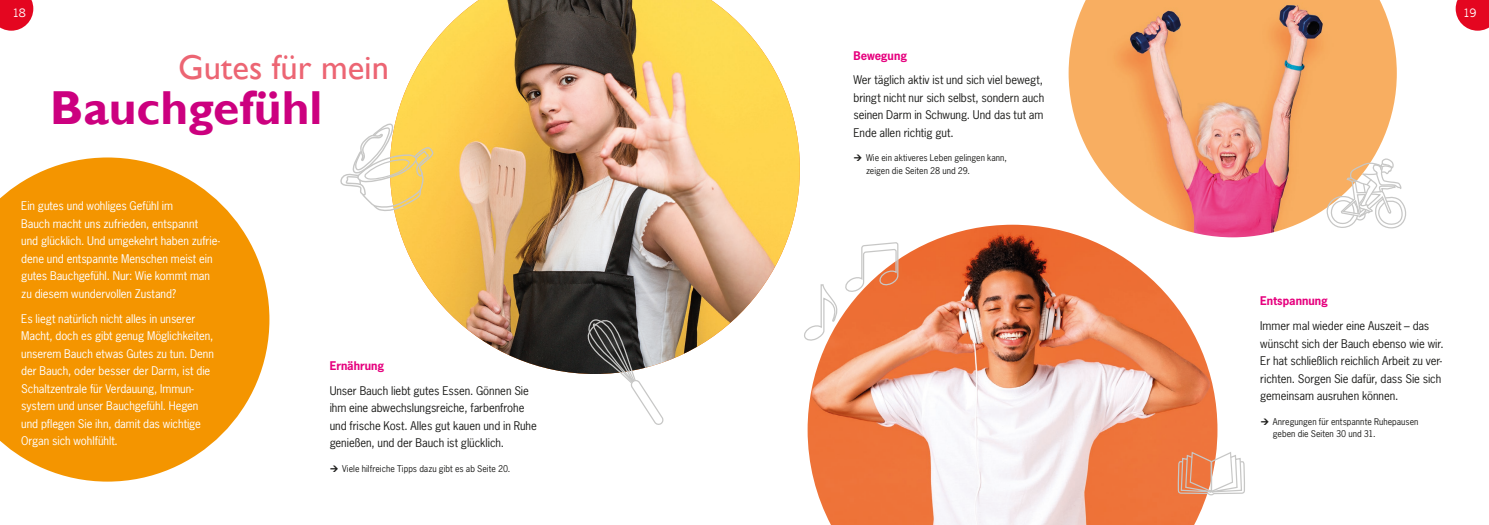
<style>
.page{position:relative;width:1489px;height:525px;background:#fff}
.page>*{position:absolute;margin:0;border:0;box-sizing:border-box;transform-origin:0 0}
.t1{font:700 47.62px "Gill Sans";color:#cc007f}
.t2{font:34.5px "Gill Sans";color:#ec6573}
.t3{font:11.25px/17.5px "News Gothic";letter-spacing:-.005em;color:#fff}
.t4{font:11.25px/17.5px "News Gothic";letter-spacing:-.005em;color:#1d1d1b}
.t5{font:700 11.25px "News Gothic";color:#e6007e}
.t6{font:11.25px "News Gothic";color:#fff}
.t7{font:8.75px/12.5px "News Gothic";letter-spacing:.005em;color:#1d1d1b}
</style>
<div class="page">
<img style="left:394px;top:0;width:405px;height:374px">
<img style="left:807px;top:224px;width:410px;height:300px">
<img style="left:1068px;top:0;width:328px;height:237px">
<svg style="left:804px;top:241px;width:95px;height:101px"></svg>
<svg style="left:1326px;top:158px;width:81px;height:73px"></svg>
<svg style="left:585px;top:316px;width:79px;height:109px"></svg>
<svg style="left:340px;top:122px;width:93px;height:90px"></svg>
<svg style="left:0;top:157px;width:269px;height:324px;fill:#f49500"></svg>
<svg style="left:1177px;top:450px;width:68px;height:45px"></svg>
<svg style="left:0;top:0;width:33px;height:31px"></svg>
<svg style="left:1455px;top:0;width:33px;height:31px"></svg>
<p class="t6" style="left:12px;top:6px;width:15px">18</p>
<p class="t6" style="left:1462px;top:6px;width:15px">19</p>
<h2 class="t2" style="left:178px;top:47px;width:212px">Gutes für mein</h2>
<h1 class="t1" style="left:50px;top:79px;width:273px">Bauchgefühl</h1>
<p class="t3" style="left:21px;top:197px;width:200px">Ein gutes und wohliges Gefühl im<br>Bauch macht uns zufrieden, entspannt<br>und glücklich. Und umgekehrt haben zufrie&shy;dene und entspannte Menschen meist ein gutes Bauchgefühl. Nur: Wie kommt man zu diesem wundervollen Zustand?</p>
<p class="t3" style="left:21px;top:309px;width:194px">Es liegt natürlich nicht alles in unserer Macht, doch es gibt genug Möglichkeiten, unserem Bauch etwas Gutes zu tun. Denn der Bauch, oder besser der Darm, ist die Schaltzentrale für Verdauung, Immun&shy;system und unser Bauchgefühl. Hegen und pflegen Sie ihn, damit das wichtige Organ sich wohlfühlt.</p>
<p class="t5" style="left:330px;top:358px;width:56px">Ernährung</p>
<p class="t4" style="left:330px;top:381px;width:209px">Unser Bauch liebt gutes Essen. Gönnen Sie ihm eine abwechslungsreiche, farbenfrohe und frische Kost. Alles gut kauen und in Ruhe genießen, und der Bauch ist glücklich.</p>
<p class="t7" style="left:342px;top:462px;width:170px">Viele hilfreiche Tipps dazu gibt es ab Seite 20.</p>
<p class="t5" style="left:853px;top:48px;width:55px">Bewegung</p>
<p class="t4" style="left:853px;top:71px;width:192px;text-align:justify">Wer täglich aktiv ist und sich viel bewegt, bringt nicht nur sich selbst, sondern auch seinen Darm in Schwung. Und das tut am Ende allen richtig gut.</p>
<p class="t7" style="left:866px;top:151px;width:142px">Wie ein aktiveres Leben gelingen kann, zeigen die Seiten 28 und 29.</p>
<p class="t5" style="left:1260px;top:293px;width:69px">Entspannung</p>
<p class="t4" style="left:1260px;top:317px;width:185px">Immer mal wieder eine Auszeit – das wünscht sich der Bauch ebenso wie wir.<br>Er hat schließlich reichlich Arbeit zu ver&shy;richten. Sorgen Sie dafür, dass Sie sich gemeinsam ausruhen können.</p>
<p class="t7" style="left:1272px;top:415px;width:147px">Anregungen für entspannte Ruhepausen geben die Seiten 30 und 31.</p>
</div>
